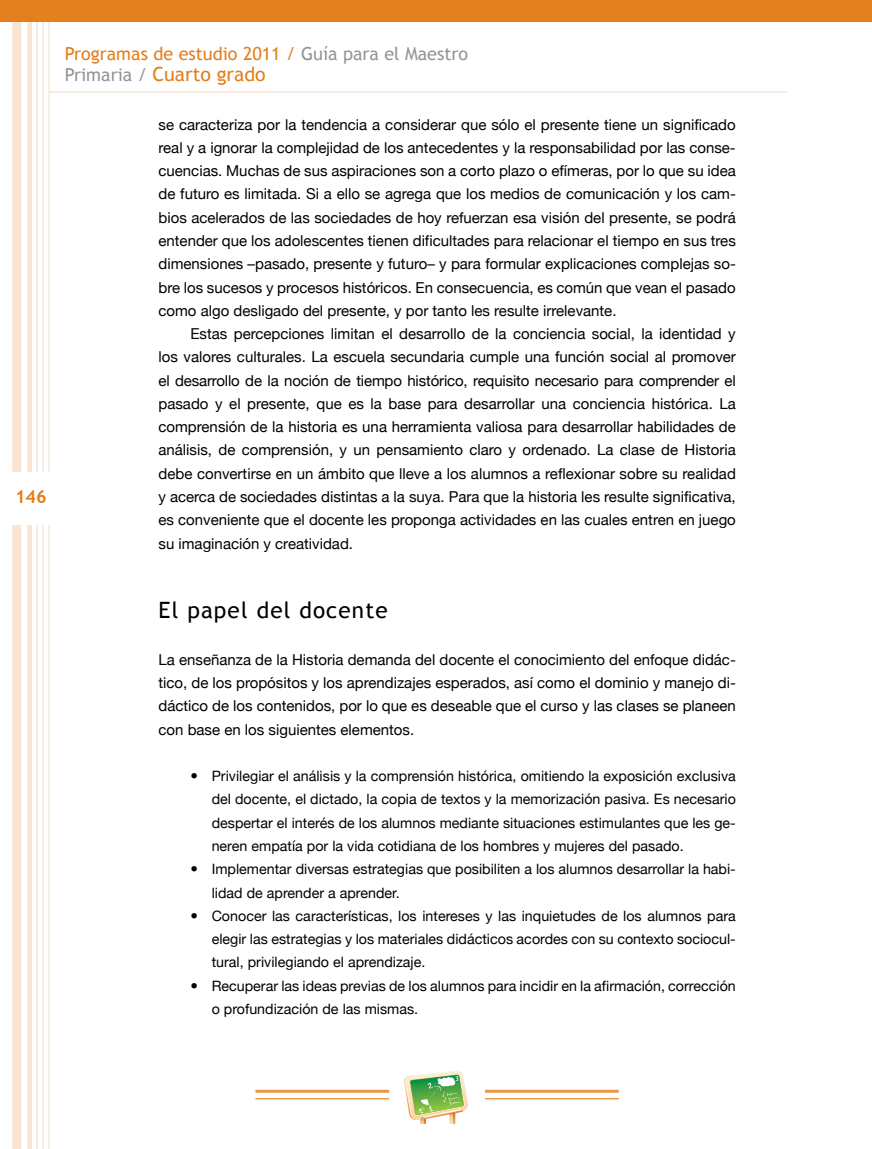
<style>
.page{position:relative;width:872px;height:1149px;background:#fff}
.page>*{position:absolute;margin:0;border:0;box-sizing:border-box;transform-origin:0 0}
.t1{font:22.5px "Trebuchet MS";letter-spacing:.05em;color:#000}
.t2{font:19.5px "Trebuchet MS";color:#e37f1c}
.t3{font:18px "Trebuchet MS";color:#e37f1c}
.t4{font:700 18px "Trebuchet MS";color:#e37f1c}
.t5{font:15px/23.2px "Helvetica Neue";color:#000;text-align:justify}
.t6{font:14.25px/23.2px "Helvetica Neue";color:#000;text-align:justify}
.s1{color:#939598}
.s2{font-size:18px;color:#939598}
.s3{font-size:15px}
</style>
<div class="page">
<div style="left:12px;top:0;width:9px;height:1148px;background:#f9e5d2"></div>
<div style="left:27px;top:0;width:5px;height:1148px;background:#f9e5d2"></div>
<hr style="left:36px;top:0;width:2px;height:1148px;background:#e37f1c">
<hr style="left:42px;top:0;width:2px;height:1148px;background:#e37f1c">
<hr style="left:48px;top:0;width:2px;height:1148px;background:#e37f1c">
<div style="left:0;top:472px;width:108px;height:52px;background:#fff"></div>
<div style="left:0;top:0;width:872px;height:22px;background:#e37f1c"></div>
<hr style="left:50px;top:91px;width:737px;height:1px;background:#e37f1c">
<svg style="left:404px;top:1070px;width:64px;height:53px"></svg>
<hr style="left:485px;top:1089px;width:134px;height:3px;background:#e37f1c">
<hr style="left:255px;top:1089px;width:134px;height:3px;background:#e37f1c">
<hr style="left:485px;top:1097px;width:134px;height:2px;background:#e37f1c">
<hr style="left:255px;top:1097px;width:134px;height:2px;background:#e37f1c">
<p class="t4" style="left:15px;top:485px;width:33px">146</p>
<p class="t3" style="left:65px;top:43px;width:405px">Programas de estudio 2011 / <span class="s1">Guía para el Maestro</span></p>
<h2 class="t2" style="left:65px;top:62px;width:202px"><span class="s2">Primaria /</span> Cuarto grado</h2>
<p class="t5" style="left:158px;top:112px;width:579px">se caracteriza por la tendencia a considerar que sólo el presente tiene un significado real y a ignorar la complejidad de los antecedentes y la responsabilidad por las conse&shy;cuencias. Muchas de sus aspiraciones son a corto plazo o efímeras, por lo que su idea de futuro es limitada. Si a ello se agrega que los medios de comunicación y los cam&shy;bios acelerados de las sociedades de hoy refuerzan esa visión del presente, se podrá entender que los adolescentes tienen dificultades para relacionar el tiempo en sus tres dimensiones –pasado, presente y futuro– y para formular explicaciones complejas so&shy;bre los sucesos y procesos históricos. En consecuencia, es común que vean el pasado como algo desligado del presente, y por tanto les resulte irrelevante.</p>
<p class="t5" style="left:158px;top:322px;width:579px;text-indent:32px">Estas percepciones limitan el desarrollo de la conciencia social, la identidad y los valores culturales. La escuela secundaria cumple una función social al promover el desarrollo de la noción de tiempo histórico, requisito necesario para comprender el pasado y el presente, que es la base para desarrollar una conciencia histórica. La comprensión de la historia es una herramienta valiosa para desarrollar habilidades de análisis, de comprensión, y un pensamiento claro y ordenado. La clase de Historia debe convertirse en un ámbito que lleve a los alumnos a reflexionar sobre su realidad y acerca de sociedades distintas a la suya. Para que la historia les resulte significativa, es conveniente que el docente les proponga actividades en las cuales entren en juego su imaginación y creatividad.</p>
<h1 class="t1" style="left:158px;top:596px;width:231px">El papel del docente</h1>
<p class="t5" style="left:158px;top:647px;width:579px">La enseñanza de la Historia demanda del docente el conocimiento del enfoque didác&shy;tico, de los propósitos y los aprendizajes esperados, así como el dominio y manejo di&shy;dáctico de los contenidos, por lo que es deseable que el curso y las clases se planeen con base en los siguientes elementos.</p>
<p class="t6" style="left:212px;top:764px;width:526px;text-indent:-21px"><span class="s3">•</span> Privilegiar el análisis y la comprensión histórica, omitiendo la exposición exclusiva del docente, el dictado, la copia de textos y la memorización pasiva. Es necesario despertar el interés de los alumnos mediante situaciones estimulantes que les ge&shy;neren empatía por la vida cotidiana de los hombres y mujeres del pasado.</p>
<p class="t6" style="left:212px;top:857px;width:525px;text-indent:-21px"><span class="s3">•</span> Implementar diversas estrategias que posibiliten a los alumnos desarrollar la habi&shy;lidad de aprender a aprender.</p>
<p class="t6" style="left:212px;top:903px;width:525px;text-indent:-21px"><span class="s3">•</span> Conocer las características, los intereses y las inquietudes de los alumnos para elegir las estrategias y los materiales didácticos acordes con su contexto sociocul&shy;tural, privilegiando el aprendizaje.</p>
<p class="t6" style="left:212px;top:973px;width:525px;text-indent:-21px"><span class="s3">•</span> Recuperar las ideas previas de los alumnos para incidir en la afirmación, corrección o profundización de las mismas.</p>
</div>
